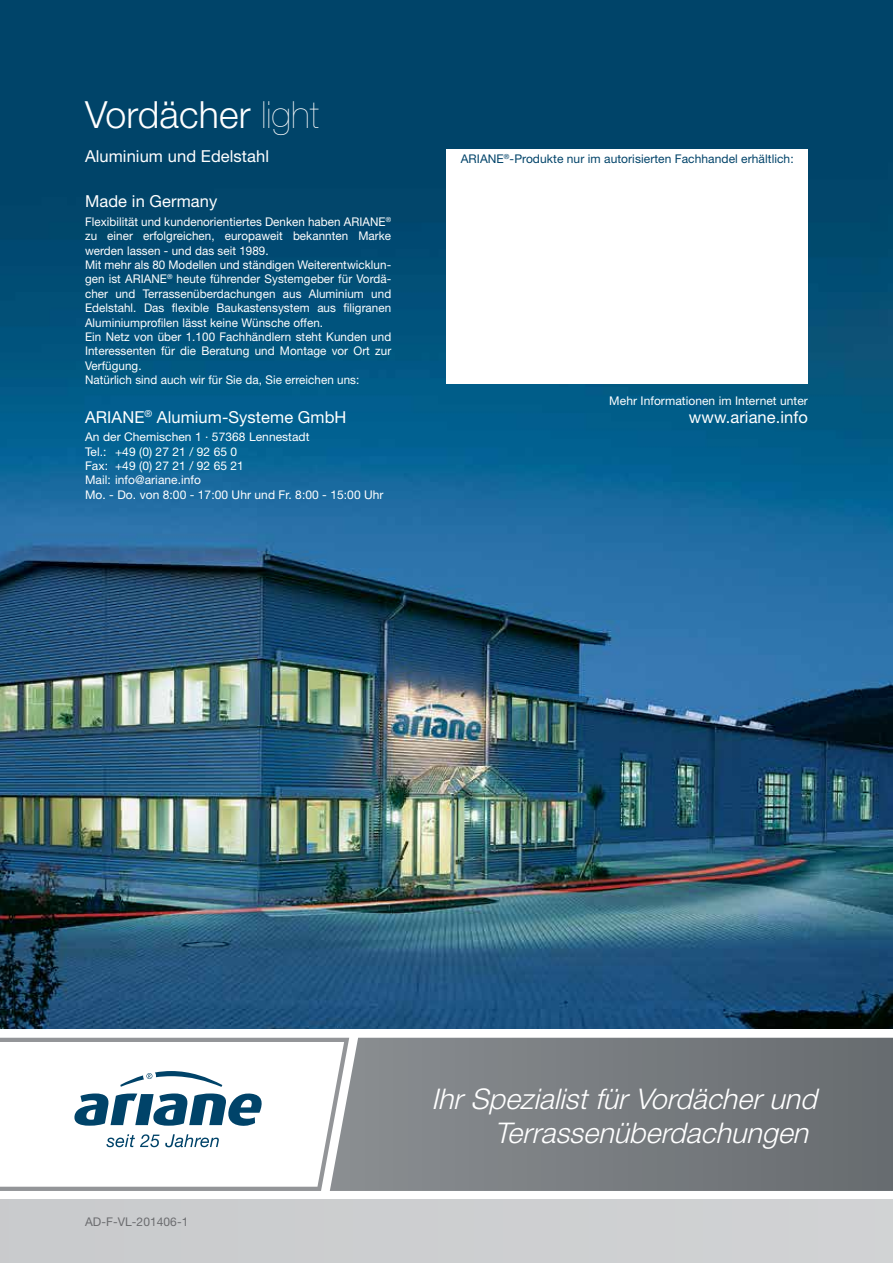
<style>
.page{position:relative;width:893px;height:1263px;background:#fff}
.page>*{position:absolute;margin:0;border:0;box-sizing:border-box;transform-origin:0 0}
.t1{font:300 37.5px "Helvetica Neue LT";letter-spacing:.005em;color:#fff}
.t2{font:italic 300 28.5px/34.2px "Helvetica Neue LT";color:#fff;text-align:right}
.t3{font:16.5px "Helvetica Neue LT";letter-spacing:.005em;color:#fff}
.t4{font:12px/14.4px "Helvetica Neue LT";letter-spacing:.005em;color:#fff}
.t5{font:12px "Helvetica Neue LT";letter-spacing:.005em;color:#004369}
.t6{font:12px "Helvetica Neue LT";letter-spacing:.005em;color:#6b6c6f}
.s1{font-weight:200}
</style>
<div class="page">
<img style="left:0;top:0;width:893px;height:1029px">
<div style="left:0;top:1199px;width:893px;height:64px;background:#cdcfd0"></div>
<svg style="left:359px;top:1038px;width:534px;height:153px;background:#777c7f"></svg>
<svg style="left:321px;top:1037px;width:38px;height:154px;background:#9c9fa2"></svg>
<svg style="left:0;top:1038px;width:349px;height:153px"></svg>
<div style="left:446px;top:149px;width:362px;height:234px;background:#fff"></div>
<h1 class="t1" style="left:85px;top:91px;width:236px">Vordächer <span class="s1">light</span></h1>
<h3 class="t3" style="left:85px;top:146px;width:186px">Aluminium und Edelstahl</h3>
<h3 class="t3" style="left:85px;top:191px;width:134px">Made in Germany</h3>
<p class="t4" style="left:85px;top:214px;width:308px">Flexibilität und kundenorientiertes Denken haben ARIANE<sup>® </sup>zu einer erfolgreichen, europaweit bekannten Marke werden lassen - und das seit 1989.<br>Mit mehr als 80 Modellen und ständigen Weiterentwicklun&shy;gen ist ARIANE<sup>®</sup> heute führender Systemgeber für Vordä&shy;cher und Terrassenüberdachungen aus Aluminium und Edelstahl. Das flexible Baukastensystem aus filigranen Aluminiumprofilen lässt keine Wünsche offen.<br>Ein Netz von über 1.100 Fachhändlern steht Kunden und Interessenten für die Beratung und Montage vor Ort zur Verfügung.<br>Natürlich sind auch wir für Sie da, Sie erreichen uns:</p>
<h3 class="t3" style="left:85px;top:407px;width:263px">ARIANE<sup>®</sup> Alumium-Systeme GmbH</h3>
<p class="t4" style="left:85px;top:430px;width:300px">An der Chemischen 1 · 57368 Lennestadt<br>Tel.: +49 (0) 27 21 / 92 65 0<br>Fax: +49 (0) 27 21 / 92 65 21<br>Mail: info@ariane.info<br>Mo. - Do. von 8:00 - 17:00 Uhr und Fr. 8:00 - 15:00 Uhr</p>
<p class="t5" style="left:461px;top:151px;width:334px">ARIANE<sup>®</sup>-Produkte nur im autorisierten Fachhandel erhältlich:</p>
<p class="t4" style="left:609px;top:393px;width:200px">Mehr Informationen im Internet unter</p>
<h3 class="t3" style="left:689px;top:407px;width:121px">www.ariane.info</h3>
<p class="t6" style="left:85px;top:1214px;width:105px">AD-F-VL-201406-1</p>
<h2 class="t2" style="left:431px;top:1081px;width:394px">IhrSpezialistfürVordächerund<br>Terrassenüberdachungen</h2>
</div>
